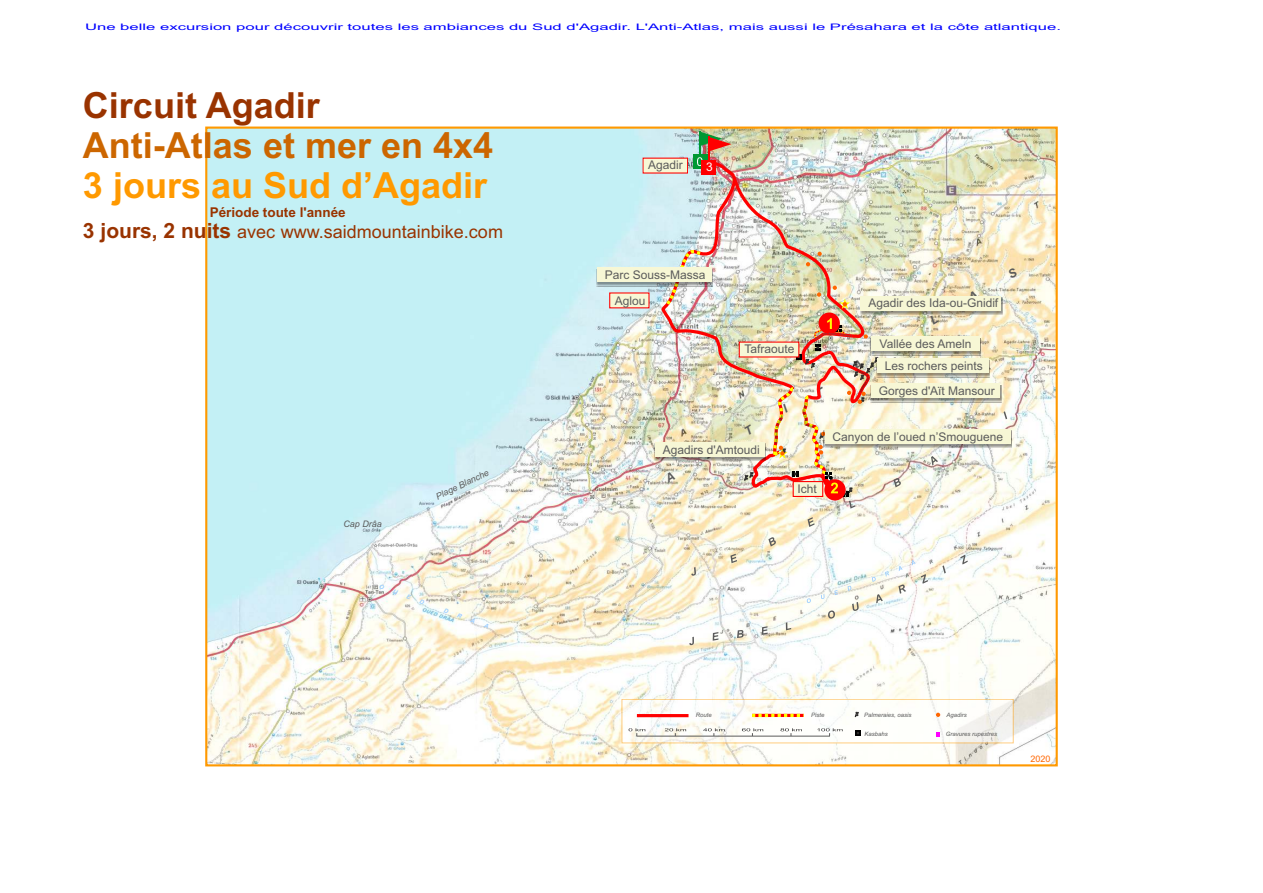
<style>
.page{position:relative;width:1263px;height:893px;background:#fff}
.page>*{position:absolute;margin:0;border:0;box-sizing:border-box;transform-origin:0 0}
.t1{font:700 36px "Arial";color:#c60}
.t2{font:700 36px "Arial";color:#f90}
.t3{font:700 36px "Arial";color:#930}
.t4{font:18px "Arial";color:#930}
.t5{font:700 13.5px "Arial";color:#930}
.t6{font:12px "Arial";color:#5b5b5b}
.t7{font:12px "Arial";color:#fff}
.t8{font:9px "Arial";color:#00f;scale:1.85 1}
.t9{font:italic 9px "Arial";color:#5b5b5b}
.t10{font:9px "Arial";color:#f60}
.t11{font:italic 6px "Arial";color:#5b5b5b}
.s1{font-weight:700;font-size:21px}
</style>
<div class="page">
<img style="left:208px;top:130px;width:847px;height:633px">
<svg style="left:691px;top:411px;width:316px;height:165px"></svg>
<svg style="left:689px;top:555px;width:279px;height:90px"></svg>
<svg style="left:622px;top:699px;width:391px;height:44px"></svg>
<div style="left:824px;top:479px;width:22px;height:21px;background:#f00;border-radius:50%"></div>
<div style="left:824px;top:431px;width:188px;height:17px;background:#2b2a29;opacity:.49"></div>
<div style="left:825px;top:429px;width:185px;height:15px;background:#f7f7d5"></div>
<div style="left:596px;top:269px;width:117px;height:17px;background:#2b2a29;opacity:.49"></div>
<div style="left:597px;top:267px;width:114px;height:15px;background:#f7f7d5"></div>
<div style="left:871px;top:338px;width:110px;height:17px;background:#2b2a29;opacity:.49"></div>
<div style="left:872px;top:336px;width:108px;height:15px;background:#f7f7d5"></div>
<div style="left:870px;top:385px;width:131px;height:17px;background:#2b2a29;opacity:.49"></div>
<div style="left:871px;top:383px;width:129px;height:15px;background:#f7f7d5"></div>
<div style="left:876px;top:360px;width:114px;height:17px;background:#2b2a29;opacity:.49"></div>
<div style="left:877px;top:358px;width:111px;height:15px;background:#f7f7d5"></div>
<div style="left:860px;top:297px;width:142px;height:18px;background:#2b2a29;opacity:.49"></div>
<div style="left:860px;top:296px;width:141px;height:14px;background:#f7f7d5"></div>
<svg style="left:379px;top:584px;width:6px;height:6px"></svg>
<svg style="left:393px;top:589px;width:6px;height:6px"></svg>
<svg style="left:406px;top:594px;width:6px;height:5px"></svg>
<svg style="left:419px;top:599px;width:6px;height:5px"></svg>
<svg style="left:444px;top:608px;width:5px;height:6px"></svg>
<svg style="left:457px;top:613px;width:6px;height:6px"></svg>
<svg style="left:470px;top:618px;width:6px;height:5px"></svg>
<svg style="left:484px;top:623px;width:5px;height:5px"></svg>
<svg style="left:929px;top:314px;width:10px;height:11px"></svg>
<svg style="left:967px;top:291px;width:11px;height:5px"></svg>
<svg style="left:1007px;top:267px;width:11px;height:11px"></svg>
<img style="left:609px;top:131px;width:273px;height:368px">
<p class="t8" style="left:85px;top:23px;width:529px">Une belle excursion pour découvrir toutes les ambiances du Sud d'Agadir. L'Anti-Atlas, mais aussi le Présahara et la côte atlantique.</p>
<h1 class="t3" style="left:83px;top:92px;width:238px">Circuit Agadir</h1>
<h1 class="t1" style="left:83px;top:132px;width:412px">Anti-Atlas et mer en 4x4</h1>
<h1 class="t2" style="left:83px;top:172px;width:406px">3 jours au Sud d’Agadir</h1>
<h2 class="t4" style="left:83px;top:225px;width:421px"><span class="s1">3 jours, 2 nuits</span> avec www.saidmountainbike.com</h2>
<p class="t5" style="left:210px;top:207px;width:137px">Période toute l'année</p>
<p class="t9" style="left:343px;top:521px;width:40px">Cap Drâa</p>
<p class="t9" style="left:435px;top:494px;width:59px;rotate:-26deg">Plage Blanche</p>
<p class="t6" style="left:648px;top:160px;width:36px">Agadir</p>
<p class="t7" style="left:706px;top:163px;width:8px">3</p>
<p class="t6" style="left:605px;top:270px;width:102px">Parc Souss-Massa</p>
<p class="t6" style="left:615px;top:296px;width:32px">Aglou</p>
<p class="t6" style="left:744px;top:344px;width:51px">Tafraoute</p>
<p class="t6" style="left:663px;top:445px;width:98px">Agadirs d'Amtoudi</p>
<p class="t6" style="left:797px;top:485px;width:21px">Icht</p>
<p class="t6" style="left:868px;top:299px;width:131px">Agadir des Ida-ou-Gnidif</p>
<p class="t6" style="left:879px;top:339px;width:93px">Vallée des Ameln</p>
<p class="t6" style="left:885px;top:361px;width:99px">Les rochers peints</p>
<p class="t6" style="left:879px;top:386px;width:118px">Gorges d'Aït Mansour</p>
<p class="t6" style="left:832px;top:432px;width:172px">Canyon de l’oued n’Smouguene</p>
<p class="t11" style="left:696px;top:713px;width:17px">Route</p>
<p class="t11" style="left:864px;top:713px;width:49px">Palmeraies, oasis</p>
<p class="t11" style="left:864px;top:732px;width:25px">Kasbahs</p>
<p class="t11" style="left:811px;top:713px;width:15px">Piste</p>
<p class="t11" style="left:946px;top:713px;width:22px">Agadirs</p>
<p class="t11" style="left:946px;top:732px;width:53px">Gravures rupestres</p>
<p class="t10" style="left:1030px;top:755px;width:22px">2020</p>
</div>
